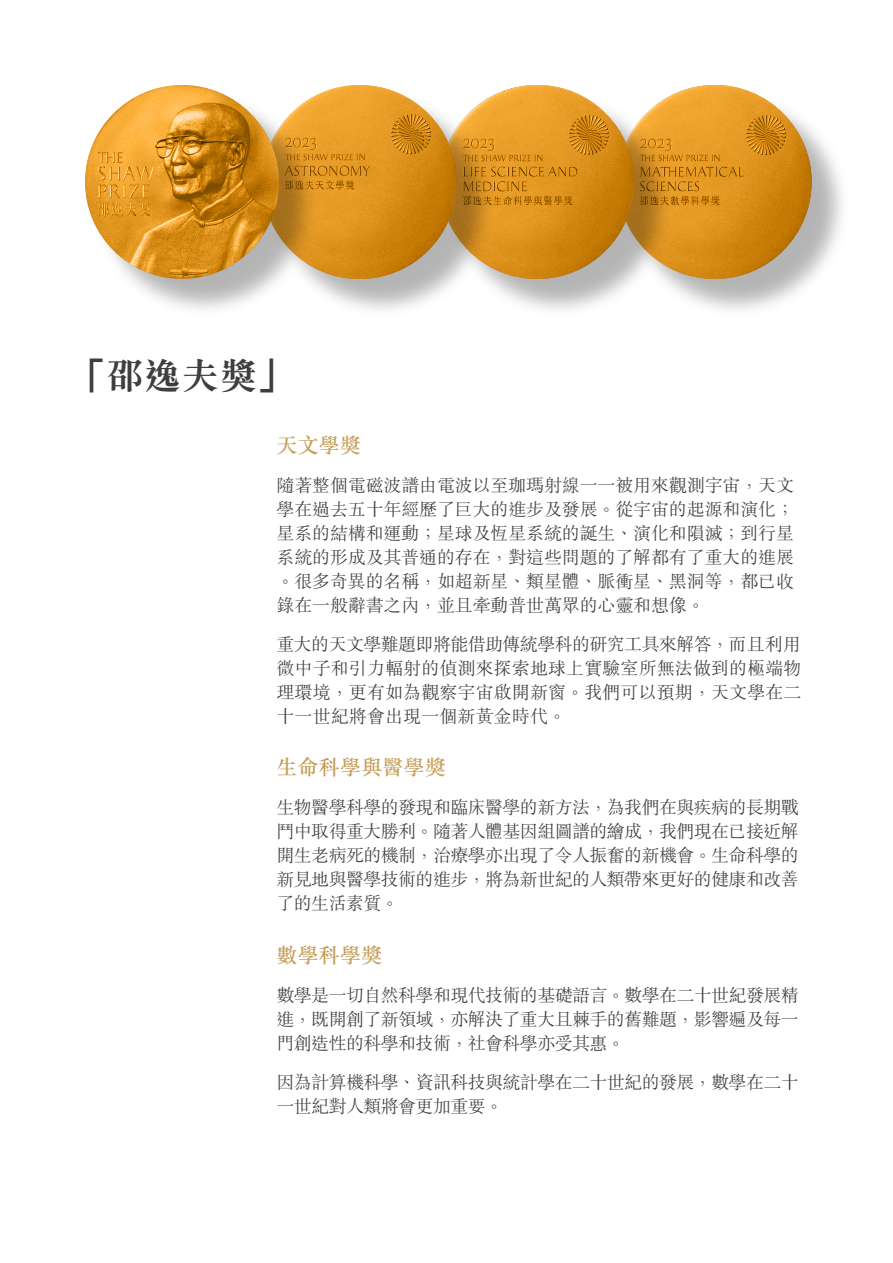
<style>
.page{position:relative;width:893px;height:1263px;background:#fff}
.page>*{position:absolute;margin:0;border:0;box-sizing:border-box;transform-origin:0 0}
.t1{font:700 37.5px "M Sung HK";color:#3e3e3f}
.t2{font:500 21px "M Sung HK";letter-spacing:.01em;color:#c49e59}
.t3{font:300 18px/24px "M Sung HK";letter-spacing:-.035em;color:#3e3e3f;text-align:justify}
</style>
<div class="page">
<svg style="left:679px;top:85px;width:133px;height:194px"></svg>
<img style="left:502px;top:91px;width:177px;height:219px">
<svg style="left:502px;top:85px;width:132px;height:194px"></svg>
<img style="left:324px;top:91px;width:178px;height:219px">
<svg style="left:324px;top:85px;width:132px;height:194px"></svg>
<img style="left:131px;top:91px;width:193px;height:218px">
<svg style="left:85px;top:85px;width:194px;height:194px"></svg>
<h1 class="t1" style="left:68px;top:350px;width:228px">「邵逸夫獎」</h1>
<p class="t2" style="left:277px;top:430px;width:86px">天文學獎</p>
<p class="t3" style="left:277px;top:472px;width:519px">隨著整個電磁波譜由電波以至珈瑪射線一一被用來觀測宇宙，天文學在過去五十年經歷了巨大的進步及發展。從宇宙的起源和演化；星系的結構和運動；星球及恆星系統的誕生、演化和隕滅；到行星系統的形成及其普通的存在，對這些問題的了解都有了重大的進展。很多奇異的名稱，如超新星、類星體、脈衝星、黑洞等，都已收錄在一般辭書之內，並且牽動普世萬眾的心靈和想像。</p>
<p class="t3" style="left:277px;top:631px;width:527px">重大的天文學難題即將能借助傳統學科的研究工具來解答，而且利用微中子和引力輻射的偵測來探索地球上實驗室所無法做到的極端物理環境，更有如為觀察宇宙啟開新窗。我們可以預期，天文學在二十一世紀將會出現一個新黃金時代。</p>
<p class="t2" style="left:277px;top:753px;width:171px">生命科學與醫學獎</p>
<p class="t3" style="left:277px;top:795px;width:524px">生物醫學科學的發現和臨床醫學的新方法，為我們在與疾病的長期戰鬥中取得重大勝利。隨著人體基因組圖譜的繪成，我們現在已接近解開生老病死的機制，治療學亦出現了令人振奮的新機會。生命科學的新見地與醫學技術的進步，將為新世紀的人類帶來更好的健康和改善了的生活素質。</p>
<p class="t2" style="left:277px;top:940px;width:107px">數學科學獎</p>
<p class="t3" style="left:277px;top:982px;width:524px">數學是一切自然科學和現代技術的基礎語言。數學在二十世紀發展精進，既開創了新領域，亦解決了重大且棘手的舊難題，影響遍及每一門創造性的科學和技術，社會科學亦受其惠。</p>
<p class="t3" style="left:277px;top:1069px;width:524px">因為計算機科學、資訊科技與統計學在二十世紀的發展，數學在二十一世紀對人類將會更加重要。</p>
</div>
